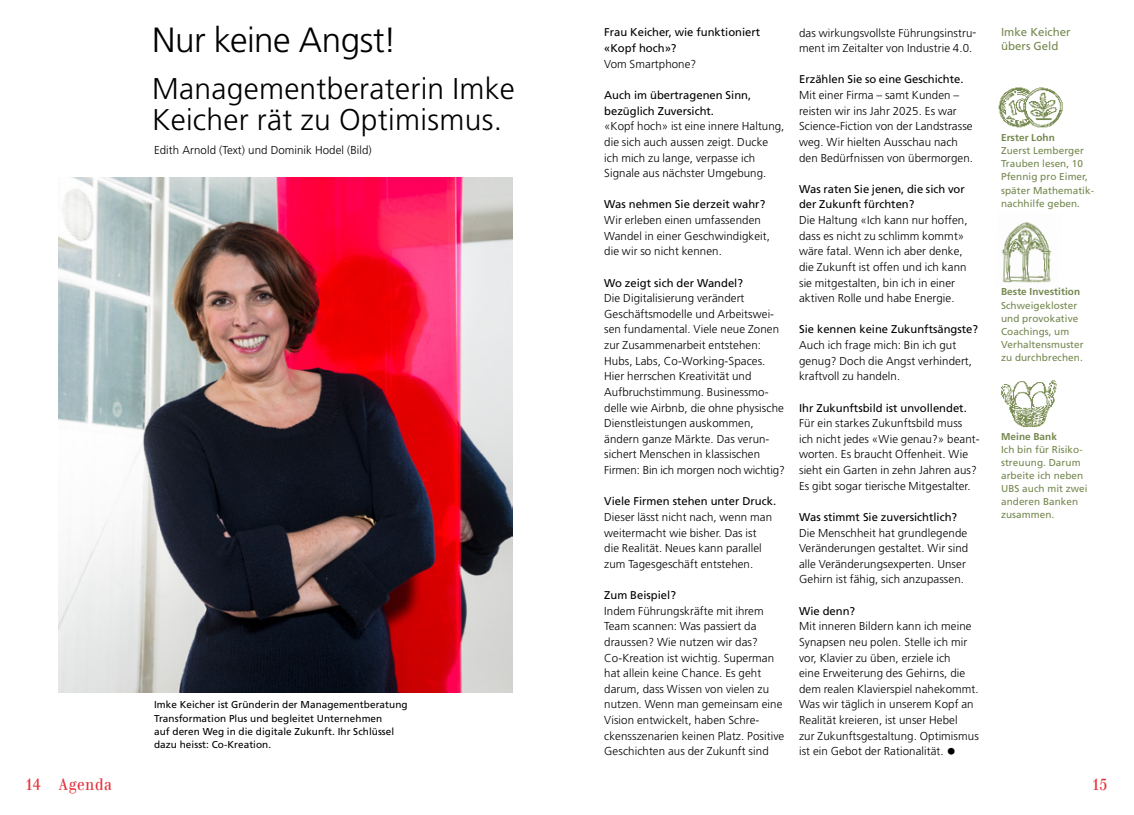
<style>
.page{position:relative;width:1134px;height:815px;background:#fff}
.page>*{position:absolute;margin:0;border:0;box-sizing:border-box;transform-origin:0 0}
.t1{font:300 35px "Frutiger LT Std";letter-spacing:-.015em;color:#000}
.t2{font:300 30px/31.2px "Frutiger LT Std";letter-spacing:.01em;color:#000}
.t3{font:16.25px "UBS Headline";letter-spacing:.05em;color:#e5323d}
.t4{font:300 11.5px/15.6px "Frutiger LT Std";letter-spacing:.01em;color:#000}
.t5{font:11.5px/13.8px "Frutiger LT Std";color:#75884f}
.t6{font:11.25px/15.6px "Frutiger LT Std";color:#000}
.t7{font:10px/13.1px "Frutiger LT Std";letter-spacing:.005em;color:#75884f}
.t8{font:10px/13.1px "Frutiger LT Std";letter-spacing:.005em;color:#000}
.t9{font:700 10px "Frutiger LT Std";letter-spacing:.005em;color:#75884f}
.s1{font-size:19.38px}
</style>
<div class="page">
<img style="left:58px;top:177px;width:454px;height:516px">
<img style="left:998px;top:87px;width:65px;height:41px">
<img style="left:1002px;top:222px;width:50px;height:61px">
<img style="left:1001px;top:380px;width:56px;height:47px">
<h1 class="t1" style="left:152px;top:20px;width:246px">Nur keine Angst!</h1>
<h2 class="t2" style="left:152px;top:73px;width:364px">Managementberaterin Imke<br>Keicher rät zu Optimismus.</h2>
<p class="t4" style="left:154px;top:142px;width:219px">Edith Arnold (Text) und Dominik Hodel (Bild)</p>
<h3 class="t3" style="left:27px;top:775px;width:87px">14 Agenda</h3>
<p class="t8" style="left:154px;top:698px;width:255px">Imke Keicher ist Gründerin der Managementberatung Transformation Plus und begleitet Unternehmen<br>auf deren Weg in die digitale Zukunft. Ihr Schlüssel dazu heisst: Co-Kreation.</p>
<p class="t6" style="left:604px;top:25px;width:158px">Frau Keicher, wie funktioniert «Kopf hoch»?</p>
<p class="t4" style="left:604px;top:56px;width:94px">Vom Smartphone?</p>
<p class="t6" style="left:604px;top:87px;width:149px">Auch im übertragenen Sinn, bezüglich Zuversicht.</p>
<p class="t4" style="left:604px;top:119px;width:182px">«Kopf hoch» ist eine innere Haltung, die sich auch aussen zeigt. Ducke ich mich zu lange, verpasse ich Signale aus nächster Umgebung.</p>
<p class="t6" style="left:604px;top:197px;width:163px">Was nehmen Sie derzeit wahr?</p>
<p class="t4" style="left:604px;top:212px;width:167px">Wir erleben einen umfassenden<br>Wandel in einer Geschwindigkeit, die wir so nicht kennen.</p>
<p class="t6" style="left:604px;top:275px;width:140px">Wo zeigt sich der Wandel?</p>
<p class="t4" style="left:604px;top:291px;width:182px">Die Digitalisierung verändert Geschäftsmodelle und Arbeitswei&shy;sen fundamental. Viele neue Zonen zur Zusammenarbeit entstehen:<br>Hubs, Labs, Co-Working-Spaces.<br>Hier herrschen Kreativität und Aufbruchstimmung. Businessmo&shy;delle wie Airbnb, die ohne physische Dienstleistungen auskommen, ändern ganze Märkte. Das verun&shy;sichert Menschen in klassischen Firmen: Bin ich morgen noch wichtig?</p>
<p class="t6" style="left:604px;top:494px;width:173px">Viele Firmen stehen unter Druck.</p>
<p class="t4" style="left:604px;top:509px;width:169px">Dieser lässt nicht nach, wenn man weitermacht wie bisher. Das ist die Realität. Neues kann parallel zum Tagesgeschäft entstehen.</p>
<p class="t6" style="left:604px;top:587px;width:73px">Zum Beispiel?</p>
<p class="t4" style="left:604px;top:603px;width:182px">Indem Führungskräfte mit ihrem<br>Team scannen: Was passiert da draussen? Wie nutzen wir das?<br>Co-Kreation ist wichtig. Superman hat allein keine Chance. Es geht darum, dass Wissen von vielen zu nutzen. Wenn man gemeinsam eine<br>Vision entwickelt, haben Schre&shy;ckensszenarien keinen Platz. Positive<br>Geschichten aus der Zukunft sind</p>
<p class="t4" style="left:799px;top:25px;width:179px">das wirkungsvollste Führungsinstru&shy;ment im Zeitalter von Industrie 4.0.</p>
<p class="t6" style="left:799px;top:72px;width:166px">Erzählen Sie so eine Geschichte.</p>
<p class="t4" style="left:799px;top:87px;width:175px">Mit einer Firma – samt Kunden – reisten wir ins Jahr 2025. Es war<br>Science-Fiction von der Landstrasse weg. Wir hielten Ausschau nach den Bedürfnissen von übermorgen.</p>
<p class="t6" style="left:799px;top:181px;width:167px">Was raten Sie jenen, die sich vor der Zukunft fürchten?</p>
<p class="t4" style="left:799px;top:212px;width:170px">Die Haltung «Ich kann nur hoffen, dass es nicht zu schlimm kommt» wäre fatal. Wenn ich aber denke, die Zukunft ist offen und ich kann sie mitgestalten, bin ich in einer aktiven Rolle und habe Energie.</p>
<p class="t6" style="left:799px;top:322px;width:180px">Sie kennen keine Zukunftsängste?</p>
<p class="t4" style="left:799px;top:337px;width:174px">Auch ich frage mich: Bin ich gut genug? Doch die Angst verhindert, kraftvoll zu handeln.</p>
<p class="t6" style="left:799px;top:400px;width:169px">Ihr Zukunftsbild ist unvollendet.</p>
<p class="t4" style="left:799px;top:416px;width:182px">Für ein starkes Zukunftsbild muss<br>ich nicht jedes «Wie genau?» beant&shy;worten. Es braucht Offenheit. Wie sieht ein Garten in zehn Jahren aus?<br>Es gibt sogar tierische Mitgestalter.</p>
<p class="t6" style="left:799px;top:509px;width:160px">Was stimmt Sie zuversichtlich?</p>
<p class="t4" style="left:799px;top:525px;width:171px">Die Menschheit hat grundlegende Veränderungen gestaltet. Wir sind alle Veränderungsexperten. Unser Gehirn ist fähig, sich anzupassen.</p>
<p class="t6" style="left:799px;top:603px;width:58px">Wie denn?</p>
<p class="t4" style="left:799px;top:619px;width:181px">Mit inneren Bildern kann ich meine Synapsen neu polen. Stelle ich mir vor, Klavier zu üben, erziele ich<br>eine Erweiterung des Gehirns, die dem realen Klavierspiel nahekommt.<br>Was wir täglich in unserem Kopf an Realität kreieren, ist unser Hebel<br>zur Zukunftsgestaltung. Optimismus ist ein Gebot der Rationalität. <span class="s1">•</span></p>
<p class="t5" style="left:1001px;top:26px;width:71px">Imke Keicher übers Geld</p>
<p class="t9" style="left:1001px;top:132px;width:55px">Erster Lohn</p>
<p class="t7" style="left:1001px;top:144px;width:94px">Zuerst Lemberger<br>Trauben lesen, 10<br>Pfennig pro Eimer, später Mathematik&shy;nachhilfe geben.</p>
<p class="t9" style="left:1001px;top:286px;width:81px">Beste Investition</p>
<p class="t7" style="left:1001px;top:299px;width:84px">Schweigekloster und provokative<br>Coachings, um<br>Verhaltensmuster zu durchbrechen.</p>
<p class="t9" style="left:1001px;top:430px;width:57px">Meine Bank</p>
<p class="t7" style="left:1001px;top:443px;width:88px">Ich bin für Risiko&shy;streuung. Darum arbeite ich neben<br>UBS auch mit zwei anderen Banken zusammen.</p>
<h3 class="t3" style="left:1093px;top:775px;width:16px">15</h3>
</div>
